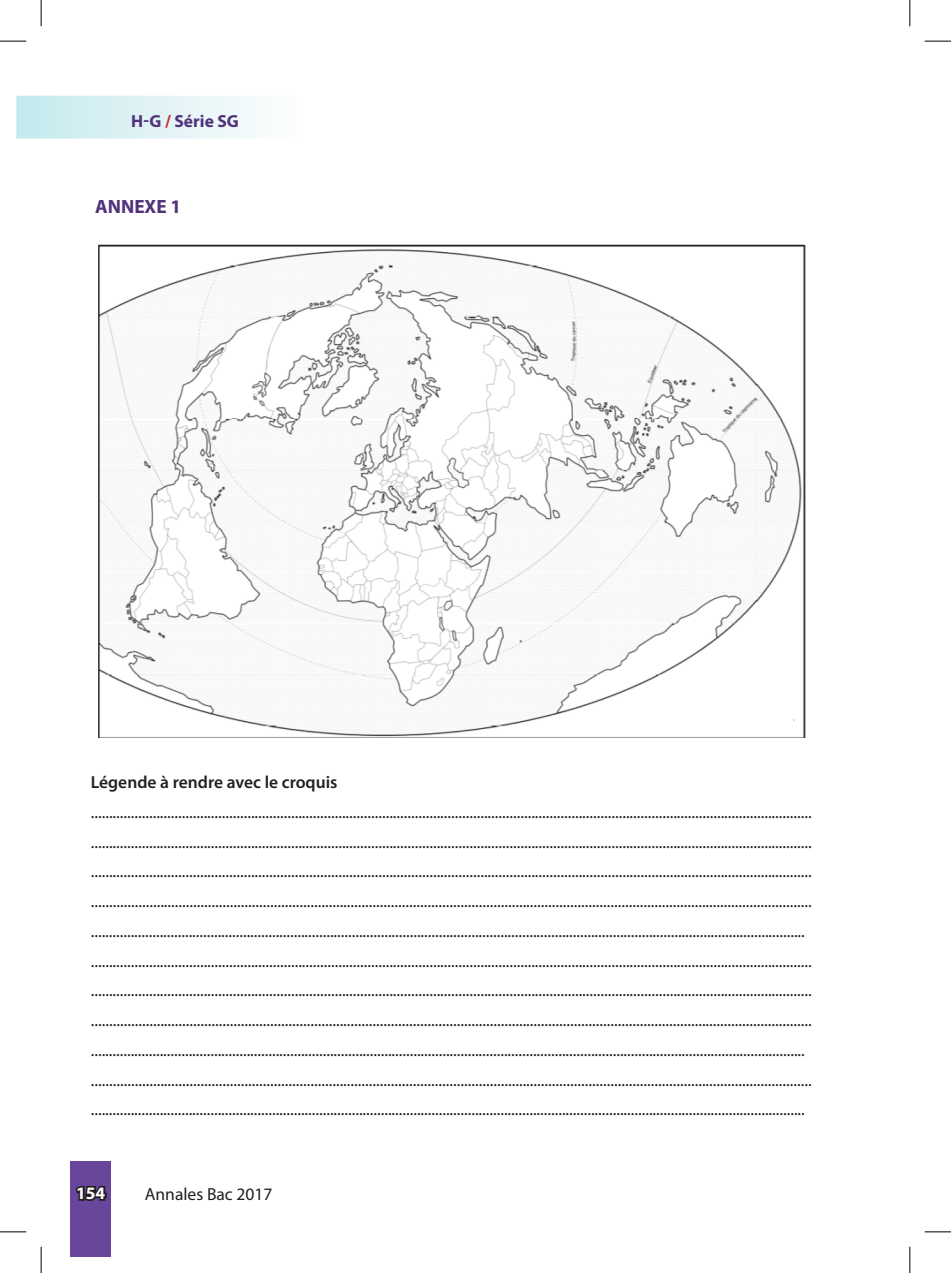
<style>
.page{position:relative;width:951px;height:1273px;background:#fff}
.page>*{position:absolute;margin:0;border:0;box-sizing:border-box;transform-origin:0 0}
.corps_de_texte{font:700 19.25px "Myriad Pro";color:#51327b}
.corps_de_texte-2{font:17.5px/29.8px "Myriad Pro";color:#231f20;text-align:justify}
.corps_de_texte-3{font:600 17.5px "Myriad Pro";color:#231f20}
.t1{font:700 17.5px "Myriad Pro";color:#51327b}
.t2{font:700 17.5px "Myriad Pro";color:#fff}
.s1{color:#d1232a}
</style>
<div class="page">
<svg style="left:16px;top:96px;width:240px;height:43px"></svg>
<div style="left:71px;top:1161px;width:40px;height:95px;background:#68469c"></div>
<svg style="left:75px;top:1186px;width:32px;height:15px"></svg>
<img style="left:98px;top:244px;width:707px;height:493px">
<svg style="left:0;top:41px;width:26px;height:1px"></svg>
<svg style="left:924px;top:41px;width:26px;height:1px"></svg>
<svg style="left:0;top:1231px;width:26px;height:1px"></svg>
<svg style="left:924px;top:1231px;width:26px;height:1px"></svg>
<svg style="left:41px;top:0;width:1px;height:26px"></svg>
<svg style="left:41px;top:1247px;width:1px;height:26px"></svg>
<svg style="left:909px;top:0;width:1px;height:26px"></svg>
<svg style="left:909px;top:1247px;width:1px;height:26px"></svg>
<p class="t1" style="left:131px;top:110px;width:109px">H-G <span class="s1">/</span> Série SG</p>
<p class="corps_de_texte" style="left:95px;top:194px;width:88px">ANNEXE 1</p>
<p class="corps_de_texte-3" style="left:91px;top:771px;width:248px">Légende à rendre avec le croquis</p>
<p class="corps_de_texte-2" style="left:91px;top:797px;width:722px">...................................................................................................................................................................................................... ...................................................................................................................................................................................................... ...................................................................................................................................................................................................... ..................................................................................................................................................................................................... .....................................................................................................................................................................................................</p>
<p class="corps_de_texte-2" style="left:91px;top:945px;width:722px">...................................................................................................................................................................................................... ...................................................................................................................................................................................................... ..................................................................................................................................................................................................... .....................................................................................................................................................................................................</p>
<p class="corps_de_texte-2" style="left:91px;top:1064px;width:722px">..................................................................................................................................................................................................... .....................................................................................................................................................................................................</p>
<p class="t2" style="left:76px;top:1182px;width:31px">154</p>
<p class="corps_de_texte-2" style="left:145px;top:1179px;width:129px">Annales Bac 2017</p>
</div>
